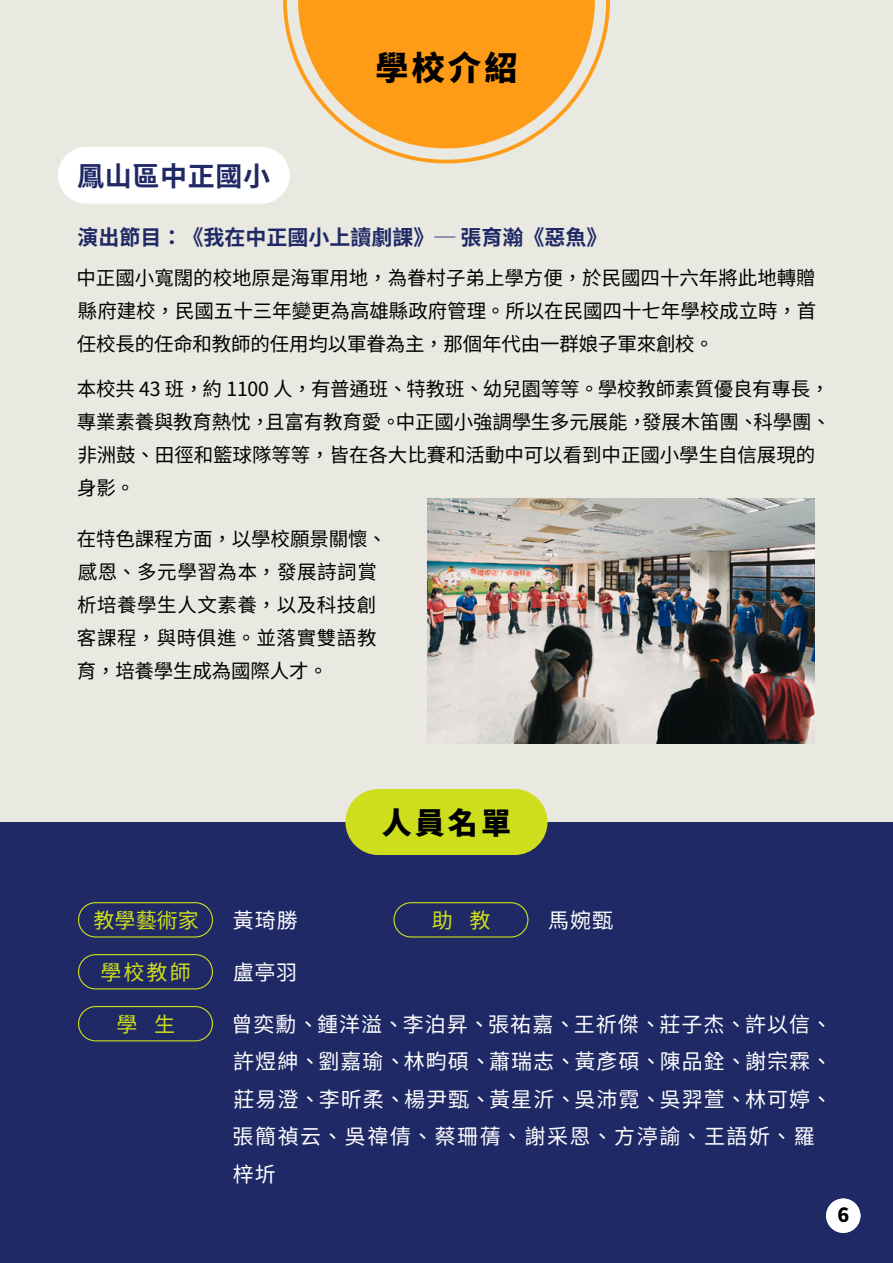
<style>
.page{position:relative;width:893px;height:1263px;background:#e9e9e1}
.page>*{position:absolute;margin:0;border:0;box-sizing:border-box;transform-origin:0 0}
.t1{font:900 33px "Noto Sans TC";color:#000}
.t2{font:900 30px "Noto Sans TC";color:#000}
.t3{font:700 27px "Noto Sans TC";letter-spacing:.025em;color:#1f2966}
.t4{font:21px/37.5px "Noto Sans TC";letter-spacing:.05em;color:#fff}
.t5{font:700 21px "Noto Sans TC";color:#1f2966}
.t6{font:21px "Noto Sans TC";color:#cfde1c}
.t7{font:19.5px/33px "Noto Sans TC";letter-spacing:-.01em;color:#000;text-align:justify}
.t8{font:19.5px/33px "Noto Sans TC";letter-spacing:.025em;color:#000}
.t9{font:900 19.5px "Noto Sans TC";color:#000}
</style>
<div class="page">
<div style="left:0;top:822px;width:893px;height:441px;background:#1f2966"></div>
<svg style="left:283px;top:0;width:327px;height:164px"></svg>
<div style="left:345px;top:789px;width:202px;height:66px;background:#cfde1c;border-radius:33px"></div>
<div style="left:826px;top:1198px;width:34px;height:35px;background:#fff;border-radius:50%"></div>
<div style="left:78px;top:1006px;width:135px;height:35px;border:1px solid #cfde1c;border-radius:17px"></div>
<div style="left:78px;top:902px;width:135px;height:35px;border:1px solid #cfde1c;border-radius:17px"></div>
<div style="left:393px;top:902px;width:135px;height:35px;border:1px solid #cfde1c;border-radius:17px"></div>
<div style="left:78px;top:954px;width:135px;height:35px;border:1px solid #cfde1c;border-radius:17px"></div>
<img style="left:428px;top:499px;width:387px;height:244px">
<div style="left:58px;top:147px;width:232px;height:57px;background:#fff;border-radius:28px"></div>
<h3 class="t3" style="left:77px;top:160px;width:195px">鳳山區中正國小</h3>
<h1 class="t1" style="left:376px;top:50px;width:143px">學校介紹</h1>
<p class="t5" style="left:78px;top:225px;width:531px">演出節目：《我在中正國小上讀劇課》─ 張育瀚《惡魚》</p>
<p class="t7" style="left:77px;top:262px;width:741px">中正國小寬闊的校地原是海軍用地，為眷村子弟上學方便，於民國四十六年將此地轉贈縣府建校，民國五十三年變更為高雄縣政府管理。所以在民國四十七年學校成立時，首任校長的任命和教師的任用均以軍眷為主，那個年代由一群娘子軍來創校。</p>
<p class="t7" style="left:77px;top:373px;width:756px;text-align:left">本校共 43 班，約 1100 人，有普通班、特教班、幼兒園等等。學校教師素質優良有專長，專業素養與教育熱忱，且富有教育愛。中正國小強調學生多元展能，發展木笛團、科學團、非洲鼓、田徑和籃球隊等等，皆在各大比賽和活動中可以看到中正國小學生自信展現的身影。</p>
<p class="t8" style="left:77px;top:523px;width:312px">在特色課程方面，以學校願景關懷、感恩、多元學習為本，發展詩詞賞析培養學生人文素養，以及科技創客課程，與時俱進。並落實雙語教育，培養學生成為國際人才。</p>
<p class="t6" style="left:94px;top:908px;width:106px">教學藝術家</p>
<p class="t6" style="left:100px;top:960px;width:92px">學校教師</p>
<p class="t6" style="left:116px;top:1012px;width:60px">學 生</p>
<h2 class="t2" style="left:382px;top:806px;width:130px">人員名單</h2>
<p class="t4" style="left:233px;top:902px;width:67px">黃琦勝</p>
<p class="t4" style="left:548px;top:902px;width:67px">馬婉甄</p>
<p class="t4" style="left:233px;top:954px;width:66px">盧亭羽</p>
<p class="t6" style="left:432px;top:908px;width:60px">助 教</p>
<p class="t4" style="left:232px;top:1006px;width:602px">曾奕勳、鍾洋溢、李泊昇、張祐嘉、王祈傑、莊子杰、許以信、許煜紳、劉嘉瑜、林畇碩、蕭瑞志、黃彥碩、陳品銓、謝宗霖、莊易澄、李昕柔、楊尹甄、黃星沂、吳沛霓、吳羿萱、林可婷、張簡禎云、吳禕倩、蔡珊蒨、謝采恩、方渟諭、王語妡、羅梓圻</p>
<p class="t9" style="left:837px;top:1204px;width:13px">6</p>
</div>
